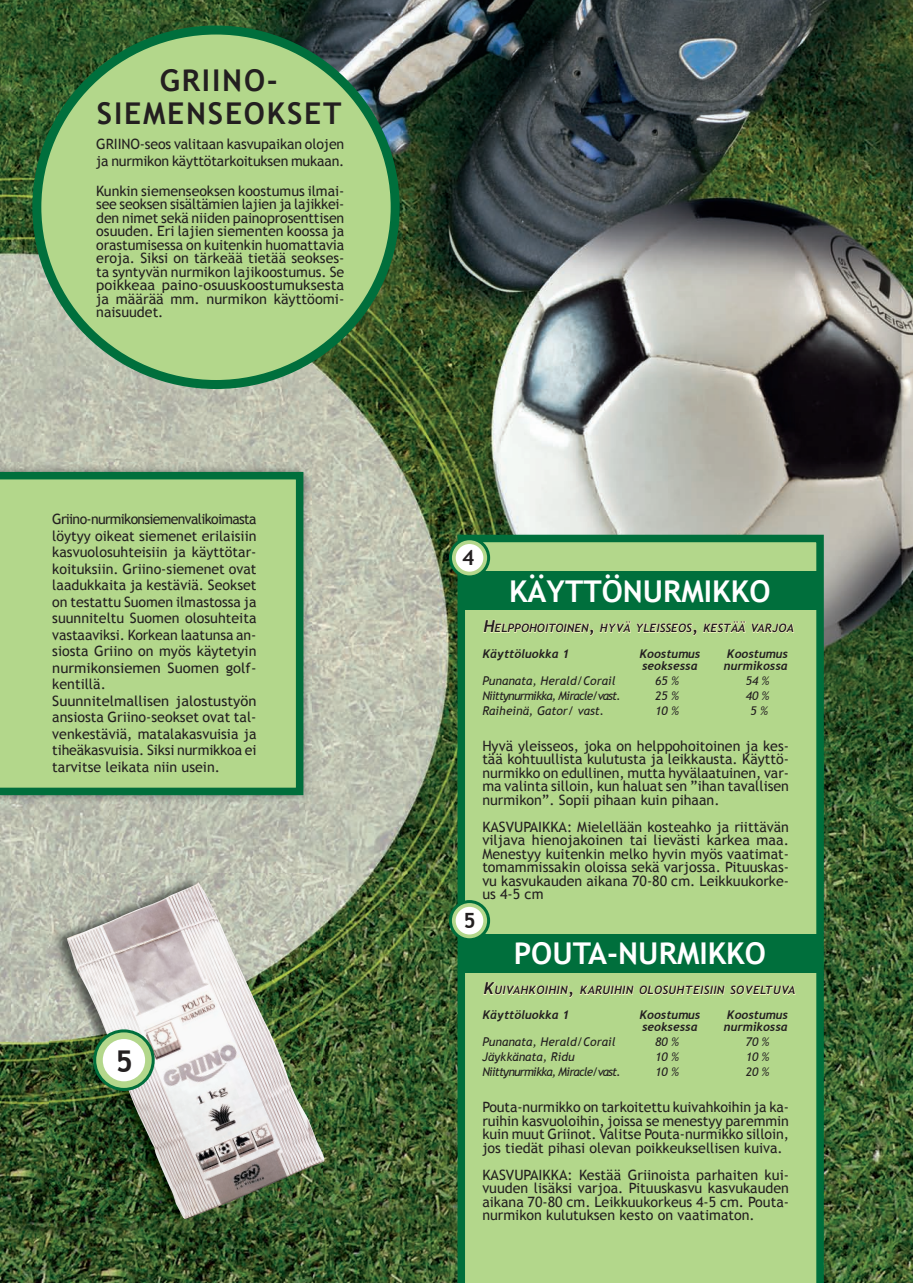
<style>
.page{position:relative;width:913px;height:1283px;background:#fff}
.page>*{position:absolute;margin:0;border:0;box-sizing:border-box;transform-origin:0 0}
.t1{font:700 30px "Trebuchet MS";color:#fff}
.t2{font:700 30px/33px "Trebuchet MS";letter-spacing:.06em;color:#231f20;text-align:center}
.t3{font:700 21px "Trebuchet MS";color:#231f20}
.t4{font:14.25px/13.5px "Trebuchet MS";color:#231f20;text-align:justify}
.t5{font:italic 12px "Trebuchet MS";color:#231f20}
.t6{font:italic 700 12px "Trebuchet";color:#231f20}
.t7{font:italic 12px "Trebuchet MS";letter-spacing:-.07em;color:#231f20}
.t8{font:italic 700 11.55px "Trebuchet";letter-spacing:.03em;color:#231f20}
.t9{font:italic 700 11.55px "Trebuchet";color:#231f20}
.s1{font-size:16.5px}
</style>
<div class="page">
<img style="left:0;top:0;width:912px;height:1282px">
<img style="left:0;top:462px;width:312px;height:341px">
<div style="left:0;top:472px;width:303px;height:323px;background:#b3d78b"></div>
<div style="left:37px;top:30px;width:358px;height:354px;background:#b3d78b;border-radius:50%"></div>
<div style="left:32px;top:26px;width:367px;height:363px;border:9px solid #006f3c;border-radius:50%"></div>
<div style="left:457px;top:534px;width:366px;height:748px;background:#b3d78b"></div>
<img style="left:50px;top:873px;width:273px;height:352px">
<img style="left:66px;top:882px;width:259px;height:338px">
<div style="left:461px;top:934px;width:359px;height:38px;background:#006f3c"></div>
<svg style="left:483px;top:982px;width:90px;height:16px"></svg>
<svg style="left:580px;top:985px;width:215px;height:10px;background:#d8e7a9"></svg>
<div style="left:461px;top:571px;width:359px;height:39px;background:#006f3c"></div>
<svg style="left:483px;top:620px;width:110px;height:16px;background:#cce29f"></svg>
<svg style="left:600px;top:621px;width:96px;height:15px"></svg>
<svg style="left:703px;top:621px;width:42px;height:11px"></svg>
<svg style="left:751px;top:623px;width:43px;height:9px"></svg>
<svg style="left:450px;top:538px;width:38px;height:39px"></svg>
<div style="left:449px;top:537px;width:41px;height:41px;border:3px solid #006f3c;border-radius:50%"></div>
<div style="left:455px;top:544px;width:28px;height:27px;background:#fff;border-radius:50%"></div>
<svg style="left:450px;top:901px;width:38px;height:38px"></svg>
<div style="left:449px;top:900px;width:41px;height:41px;border:3px solid #006f3c;border-radius:50%"></div>
<div style="left:455px;top:906px;width:28px;height:28px;background:#fff;border-radius:50%"></div>
<svg style="left:95px;top:1030px;width:58px;height:59px"></svg>
<div style="left:93px;top:1029px;width:62px;height:61px;border:3px solid #006f3c;border-radius:50%"></div>
<div style="left:103px;top:1038px;width:42px;height:43px;background:#fff;border-radius:50%"></div>
<h1 class="t2" style="left:97px;top:64px;width:246px">GRIINO-<br>SIEMENSEOKSET</h1>
<p class="t4" style="left:96px;top:136px;width:250px;line-height:16.5px">GRIINO-seos valitaan kasvupaikan olojen ja nurmikon käyttötarkoituksen mukaan.</p>
<p class="t4" style="left:96px;top:184px;width:250px">Kunkin siemenseoksen koostumus ilmai&shy;see seoksen sisältämien lajien ja lajikkei&shy;den nimet sekä niiden painoprosenttisen osuuden. Eri lajien siementen koossa ja orastumisessa on kuitenkin huomattavia eroja. Siksi on tärkeää tietää seokses&shy;ta syntyvän nurmikon lajikoostumus. Se poikkeaa paino-osuuskoostumuksesta ja määrää mm. nurmikon käyttöomi&shy;naisuudet.</p>
<p class="t4" style="left:52px;top:511px;width:206px;line-height:16.5px;text-align:left">Griino-nurmikonsiemenvalikoimasta löytyy oikeat siemenet erilaisiin kasvuolosuhteisiin ja käyttötar&shy;koituksiin. Griino-siemenet ovat laadukkaita ja kestäviä. Seokset on testattu Suomen ilmastossa ja suunniteltu Suomen olosuhteita vastaaviksi. Korkean laatunsa an&shy;siosta Griino on myös käytetyin nurmikonsiemen Suomen golf&shy;kentillä.<br>Suunnitelmallisen jalostustyön ansiosta Griino-seokset ovat tal&shy;venkestäviä, matalakasvuisia ja tiheäkasvuisia. Siksi nurmikkoa ei tarvitse leikata niin usein.</p>
<h1 class="t2" style="left:115px;top:1044px;width:19px">5</h1>
<h2 class="t3" style="left:462px;top:544px;width:14px">4</h2>
<h1 class="t1" style="left:509px;top:572px;width:263px">KÄYTTÖNURMIKKO</h1>
<p class="t9" style="left:483px;top:621px;width:312px"><span class="s1">H</span>ELPPOHOITOINEN<span class="s1">,</span> HYVÄ YLEISSEOS<span class="s1">,</span> KESTÄÄ VARJOA</p>
<p class="t6" style="left:482px;top:646px;width:89px">Käyttöluokka 1</p>
<p class="t6" style="left:639px;top:646px;width:63px">Koostumus</p>
<p class="t6" style="left:727px;top:646px;width:63px">Koostumus</p>
<p class="t6" style="left:642px;top:658px;width:57px">seoksessa</p>
<p class="t6" style="left:723px;top:658px;width:66px">nurmikossa</p>
<p class="t5" style="left:482px;top:673px;width:135px">Punanata, Herald/Corail</p>
<p class="t5" style="left:655px;top:673px;width:25px">65 %</p>
<p class="t5" style="left:745px;top:673px;width:25px">54 %</p>
<p class="t7" style="left:482px;top:688px;width:140px">Niittynurmikka, Miracle/vast.</p>
<p class="t5" style="left:655px;top:688px;width:25px">25 %</p>
<p class="t5" style="left:745px;top:688px;width:25px">40 %</p>
<p class="t5" style="left:482px;top:703px;width:123px">Raiheinä, Gator / vast.</p>
<p class="t5" style="left:655px;top:703px;width:25px">10 %</p>
<p class="t5" style="left:750px;top:703px;width:19px">5 %</p>
<p class="t4" style="left:482px;top:739px;width:308px">Hyvä yleisseos, joka on helppohoitoinen ja kes&shy;tää kohtuullista kulutusta ja leikkausta. Käyttö&shy;nurmikko on edullinen, mutta hyvälaatuinen, var&shy;ma valinta silloin, kun haluat sen ”ihan tavallisen nurmikon”. Sopii pihaan kuin pihaan.</p>
<p class="t4" style="left:482px;top:820px;width:308px">KASVUPAIKKA: Mielellään kosteahko ja riittävän viljava hienojakoinen tai lievästi karkea maa.<br>Menestyy kuitenkin melko hyvin myös vaatimat&shy;tomammissakin oloissa sekä varjossa. Pituuskas&shy;vu kasvukauden aikana 70-80 cm. Leikkuukorke&shy;us 4-5 cm</p>
<h2 class="t3" style="left:463px;top:907px;width:14px">5</h2>
<h1 class="t1" style="left:513px;top:934px;width:254px">POUTA-NURMIKKO</h1>
<p class="t8" style="left:483px;top:983px;width:313px"><span class="s1">K</span>UIVAHKOIHIN<span class="s1">,</span> KARUIHIN OLOSUHTEISIIN SOVELTUVA</p>
<p class="t6" style="left:482px;top:1007px;width:89px">Käyttöluokka 1</p>
<p class="t6" style="left:639px;top:1007px;width:63px">Koostumus</p>
<p class="t6" style="left:727px;top:1007px;width:63px">Koostumus</p>
<p class="t6" style="left:642px;top:1019px;width:57px">seoksessa</p>
<p class="t6" style="left:723px;top:1019px;width:66px">nurmikossa</p>
<p class="t5" style="left:482px;top:1034px;width:135px">Punanata, Herald/Corail</p>
<p class="t5" style="left:655px;top:1034px;width:25px">80 %</p>
<p class="t5" style="left:745px;top:1034px;width:25px">70 %</p>
<p class="t5" style="left:482px;top:1049px;width:94px">Jäykkänata, Ridu</p>
<p class="t5" style="left:655px;top:1049px;width:25px">10 %</p>
<p class="t5" style="left:745px;top:1049px;width:25px">10 %</p>
<p class="t7" style="left:482px;top:1064px;width:140px">Niittynurmikka, Miracle/vast.</p>
<p class="t5" style="left:655px;top:1064px;width:25px">10 %</p>
<p class="t5" style="left:745px;top:1064px;width:25px">20 %</p>
<p class="t4" style="left:482px;top:1100px;width:308px">Pouta-nurmikko on tarkoitettu kuivahkoihin ja ka&shy;ruihin kasvuoloihin, joissa se menestyy paremmin kuin muut Griinot. Valitse Pouta-nurmikko silloin, jos tiedät pihasi olevan poikkeuksellisen kuiva.</p>
<p class="t4" style="left:482px;top:1167px;width:308px">KASVUPAIKKA: Kestää Griinoista parhaiten kui&shy;vuuden lisäksi varjoa. Pituuskasvu kasvukauden aikana 70-80 cm. Leikkuukorkeus 4-5 cm. Pouta&shy;nurmikon kulutuksen kesto on vaatimaton.</p>
</div>
